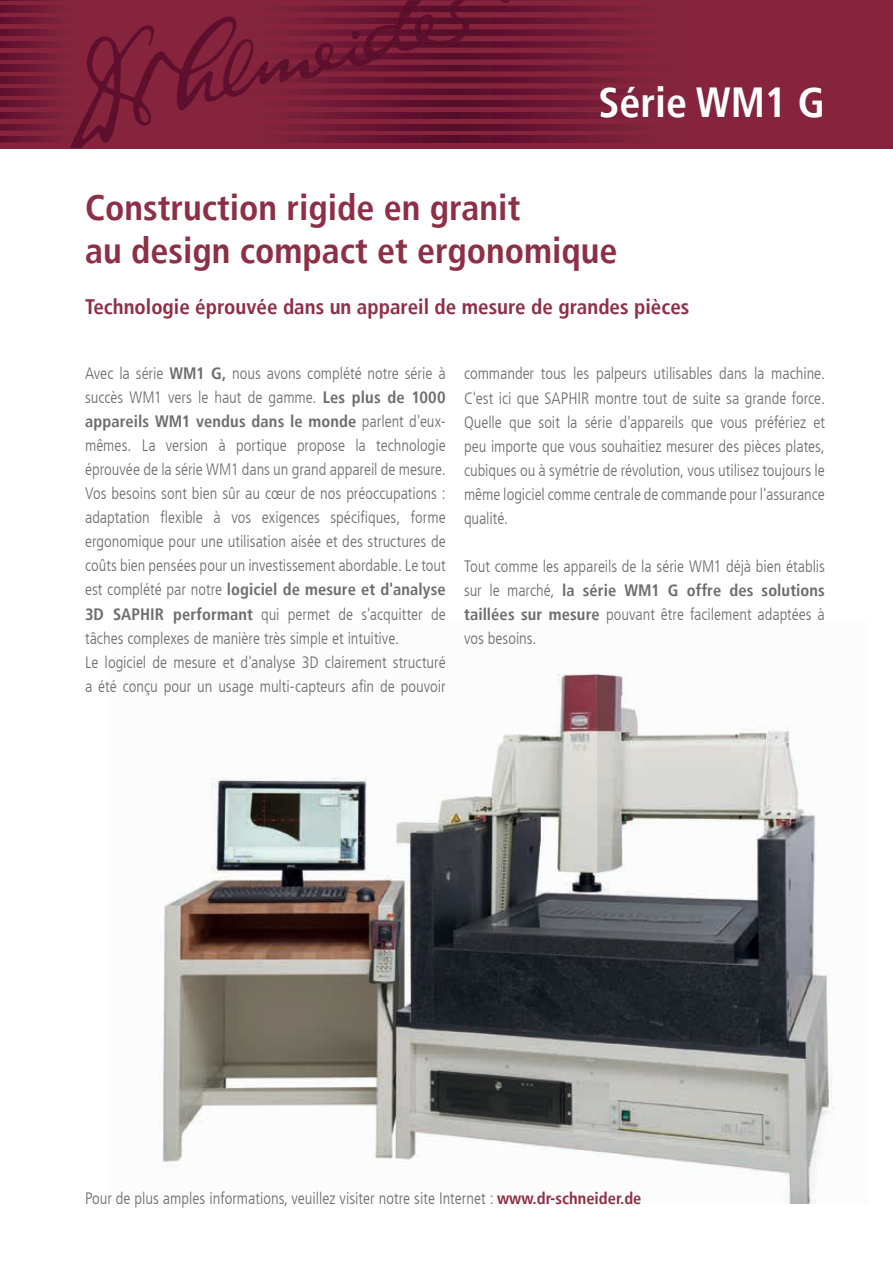
<style>
.page{position:relative;width:893px;height:1263px;background:#fff}
.page>*{position:absolute;margin:0;border:0;box-sizing:border-box;transform-origin:0 0}
.t1{font:700 condensed 42px "Frutiger LT";color:#fff}
.t2{font:700 condensed 36px/43.2px "Frutiger LT";color:#8d2f45}
.t3{font:700 condensed 21px "Frutiger LT";color:#8d2f45}
.t4{font:300 condensed 16.5px/24px "Frutiger LT";color:#6c6d70;text-align:justify}
.s1{font-weight:700}
.s2{font-weight:700;color:#8d2f45}
</style>
<div class="page">
<img style="left:162px;top:673px;width:672px;height:530px">
<div style="left:0;top:0;width:893px;height:148px;background:#85243c"></div>
<svg style="left:0;top:112px;width:57px;height:7px"></svg>
<svg style="left:0;top:100px;width:57px;height:7px"></svg>
<svg style="left:0;top:89px;width:57px;height:6px"></svg>
<svg style="left:0;top:77px;width:57px;height:6px"></svg>
<svg style="left:0;top:65px;width:57px;height:6px"></svg>
<svg style="left:0;top:53px;width:57px;height:7px"></svg>
<svg style="left:0;top:41px;width:57px;height:7px"></svg>
<svg style="left:0;top:29px;width:57px;height:7px"></svg>
<svg style="left:0;top:18px;width:57px;height:6px"></svg>
<svg style="left:0;top:6px;width:57px;height:6px"></svg>
<svg style="left:0;top:0;width:57px;height:1px"></svg>
<svg style="left:509px;top:136px;width:116px;height:6px"></svg>
<svg style="left:509px;top:124px;width:116px;height:7px"></svg>
<svg style="left:509px;top:112px;width:116px;height:7px"></svg>
<svg style="left:509px;top:100px;width:116px;height:7px"></svg>
<svg style="left:70px;top:12px;width:439px;height:136px"></svg>
<svg style="left:0;top:124px;width:79px;height:18px"></svg>
<svg style="left:241px;top:89px;width:384px;height:6px"></svg>
<svg style="left:241px;top:77px;width:384px;height:6px"></svg>
<svg style="left:291px;top:0;width:334px;height:12px"></svg>
<svg style="left:241px;top:18px;width:384px;height:53px"></svg>
<h1 class="t1" style="left:598px;top:78px;width:228px">Série WM1 G</h1>
<h2 class="t2" style="left:85px;top:186px;width:534px">Construction rigide en granit<br>au design compact et ergonomique</h2>
<p class="t3" style="left:85px;top:294px;width:606px">Technologie éprouvée dans un appareil de mesure de grandes pièces</p>
<p class="t4" style="left:85px;top:362px;width:362px;text-align:left">Avec la série <span class="s1">WM1 G,</span> nous avons complété notre série à succès WM1 vers le haut de gamme. <span class="s1">Les plus de 1000 appareils WM1 vendus dans le monde</span> parlent d'eux&shy;mêmes. La version à portique propose la technologie éprouvée de la série WM1 dans un grand appareil de mesure.<br>Vos besoins sont bien sûr au cœur de nos préoccupations : adaptation flexible à vos exigences spécifiques, forme ergonomique pour une utilisation aisée et des structures de coûts bien pensées pour un investissement abordable. Le tout est complété par notre <span class="s1">logiciel de mesure et d'analyse 3D SAPHIR performant</span> qui permet de s'acquitter de tâches complexes de manière très simple et intuitive.<br>Le logiciel de mesure et d'analyse 3D clairement structuré a été conçu pour un usage multi-capteurs afin de pouvoir</p>
<p class="t4" style="left:464px;top:362px;width:362px">commander tous les palpeurs utilisables dans la machine.<br>C'est ici que SAPHIR montre tout de suite sa grande force.<br>Quelle que soit la série d'appareils que vous préfériez et peu importe que vous souhaitiez mesurer des pièces plates, cubiques ou à symétrie de révolution, vous utilisez toujours le même logiciel comme centrale de commande pour l'assurance qualité.</p>
<p class="t4" style="left:464px;top:554px;width:362px">Tout comme les appareils de la série WM1 déjà bien établis sur le marché, <span class="s1">la série WM1 G offre des solutions taillées sur mesure</span> pouvant être facilement adaptées à vos besoins.</p>
<p class="t4" style="left:85px;top:1186px;width:558px">Pour de plus amples informations, veuillez visiter notre site Internet : <span class="s2">www.dr-schneider.de</span></p>
</div>
